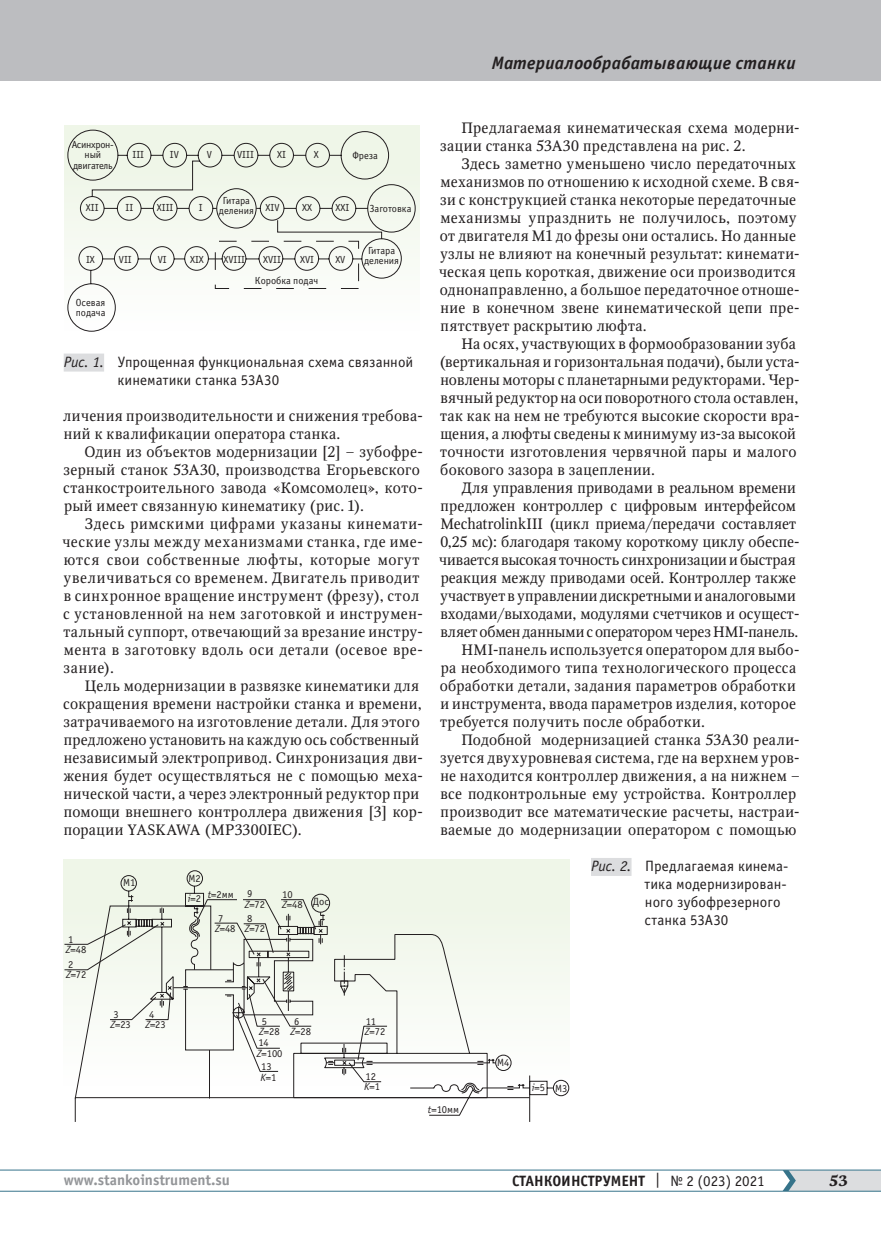
<style>
.page{position:relative;width:881px;height:1234px;background:#fff}
.page>*{position:absolute;margin:0;border:0;box-sizing:border-box;transform-origin:0 0}
.t1{font:italic 700 18px "Officina Sans C";letter-spacing:.015em;color:#231f20}
.t2{font:15px/18px "Octava";letter-spacing:.02em;color:#231f20}
.t3{font:15px/18px "Octava";letter-spacing:.045em;color:#231f20}
.t4{font:15px/18px "Officina Sans C";letter-spacing:.005em;color:#231f20}
.t5{font:15px "Octava";letter-spacing:-.01em;color:#231f20}
.t6{font:700 15px "Officina Sans C";color:#231f20}
.t7{font:700 15px "Officina Sans C";color:#939598}
.t8{font:700 15px "Octava";color:#231f20}
.t9{font:10.5px/21.8px "Officina Sans C";color:#231f20}
.t10{font:10.35px/10.4px "Officina Sans C";color:#231f20;text-align:center}
.t11{font:10.35px/10.4px "Officina Sans C";letter-spacing:-.025em;color:#231f20;text-align:center}
.s1{font-style:italic}
.s2{font-weight:400}
</style>
<div class="page">
<hr style="left:0;top:1190px;width:880px;height:1px;background:#36738a">
<hr style="left:0;top:1169px;width:880px;height:1px;background:#36738a">
<svg style="left:782px;top:1169px;width:98px;height:21px;background:#cdd4d8"></svg>
<div style="left:0;top:0;width:880px;height:81px;background:#bcbdc0"></div>
<div style="left:64px;top:858px;width:505px;height:228px;background:#eff6e8"></div>
<div style="left:64px;top:126px;width:355px;height:205px;background:linear-gradient(to bottom,#ecf4e4,#fefefd)"></div>
<svg style="left:67px;top:130px;width:348px;height:201px"></svg>
<div style="left:215px;top:241px;width:144px;height:48px;border:1px dashed #231f20"></div>
<div style="left:216px;top:188px;width:40px;height:40px;border:1px solid #231f20;border-radius:50%"></div>
<div style="left:64px;top:353px;width:40px;height:18px;background:#dcdddf"></div>
<svg style="left:120px;top:870px;width:449px;height:227px"></svg>
<svg style="left:530px;top:907px;width:24px;height:214px"></svg>
<svg style="left:64px;top:898px;width:466px;height:223px"></svg>
<div style="left:590px;top:857px;width:41px;height:18px;background:#dcdddf"></div>
<p class="t1" style="left:491px;top:53px;width:305px">Материалообрабатывающие станки</p>
<p class="t11" style="left:72px;top:139px;width:44px">Асинхрон&shy;ный двигатель</p>
<p class="t10" style="left:352px;top:150px;width:27px">Фреза</p>
<p class="t10" style="left:132px;top:150px;width:13px">III</p>
<p class="t10" style="left:170px;top:150px;width:10px">IV</p>
<p class="t10" style="left:207px;top:150px;width:7px">V</p>
<p class="t10" style="left:237px;top:150px;width:18px">VIII</p>
<p class="t10" style="left:277px;top:150px;width:10px">XI</p>
<p class="t10" style="left:313px;top:150px;width:6px">X</p>
<p class="t10" style="left:219px;top:195px;width:37px">Гитара деления</p>
<p class="t10" style="left:86px;top:203px;width:14px">XII</p>
<p class="t10" style="left:125px;top:203px;width:9px">II</p>
<p class="t10" style="left:157px;top:203px;width:18px">XIII</p>
<p class="t10" style="left:198px;top:203px;width:5px">I</p>
<p class="t10" style="left:265px;top:203px;width:15px">XIV</p>
<p class="t10" style="left:302px;top:203px;width:11px">XX</p>
<p class="t10" style="left:335px;top:203px;width:15px">XXI</p>
<p class="t10" style="left:86px;top:254px;width:10px">IX</p>
<p class="t10" style="left:119px;top:254px;width:14px">VII</p>
<p class="t10" style="left:158px;top:254px;width:10px">VI</p>
<p class="t10" style="left:190px;top:254px;width:15px">XIX</p>
<p class="t10" style="left:223px;top:254px;width:23px">XVIII</p>
<p class="t10" style="left:263px;top:254px;width:19px">XVII</p>
<p class="t10" style="left:300px;top:254px;width:15px">XVI</p>
<p class="t10" style="left:335px;top:254px;width:12px">XV</p>
<p class="t10" style="left:76px;top:297px;width:31px;text-align:left">Осевая подача</p>
<p class="t10" style="left:255px;top:275px;width:65px">Коробка подач</p>
<p class="t10" style="left:370px;top:203px;width:43px">Заготовка</p>
<p class="t10" style="left:364px;top:245px;width:37px">Гитара деления</p>
<p class="t4" style="left:118px;top:353px;width:297px;text-indent:-54px"><span class="s1">Рис. 1.</span> Упрощенная функциональная схема связанной кинематики станка 53А30</p>
<p class="t2" style="left:63px;top:407px;width:361px">личения производительности и снижения требова&shy;ний к квалификации оператора станка.</p>
<p class="t2" style="left:63px;top:443px;width:361px;text-indent:21px">Один из объектов модернизации [2] – зубофре&shy;зерный станок 53А30, производства Егорьевского станкостроительного завода «Комсомолец», кото&shy;рый имеет связанную кинематику (рис. 1).</p>
<p class="t3" style="left:62px;top:515px;width:362px;text-indent:23px">Здесь римскими цифрами указаны кинемати&shy;ческие узлы между механизмами станка, где име&shy;ются свои собственные люфты, которые могут увеличиваться со временем. Двигатель приводит в синхронное вращение инструмент (фрезу), стол с установленной на нем заготовкой и инструмен&shy;тальный суппорт, отвечающий за врезание инстру&shy;мента в заготовку вдоль оси детали (осевое вре&shy;зание).</p>
<p class="t2" style="left:63px;top:677px;width:361px;text-indent:21px">Цель модернизации в развязке кинематики для сокращения времени настройки станка и времени, затрачиваемого на изготовление детали. Для этого предложено установить на каждую ось собственный независимый электропривод. Синхронизация дви&shy;жения будет осуществляться не с помощью меха&shy;нической части, а через электронный редуктор при помощи внешнего контроллера движения [3] кор&shy;порации YASKAWA (MP3300IEC).</p>
<p class="t9" style="left:68px;top:928px;width:7px">1</p>
<p class="t9" style="left:68px;top:953px;width:7px">2</p>
<p class="t9" style="left:66px;top:938px;width:22px"><span class="s1">Z</span>=48</p>
<p class="t9" style="left:66px;top:963px;width:22px"><span class="s1">Z</span>=72</p>
<p class="t9" style="left:123px;top:871px;width:14px">М1</p>
<p class="t9" style="left:188px;top:867px;width:14px">М2</p>
<p class="t9" style="left:207px;top:883px;width:27px"><span class="s1">t</span>=2мм</p>
<p class="t9" style="left:188px;top:888px;width:15px"><span class="s1">i</span>=2</p>
<p class="t9" style="left:218px;top:907px;width:7px">7</p>
<p class="t9" style="left:215px;top:917px;width:22px"><span class="s1">Z</span>=48</p>
<p class="t9" style="left:247px;top:883px;width:7px">9</p>
<p class="t9" style="left:247px;top:907px;width:7px">8</p>
<p class="t9" style="left:245px;top:893px;width:22px"><span class="s1">Z</span>=72</p>
<p class="t9" style="left:245px;top:917px;width:22px"><span class="s1">Z</span>=72</p>
<p class="t9" style="left:282px;top:883px;width:12px">10</p>
<p class="t9" style="left:282px;top:893px;width:22px"><span class="s1">Z</span>=48</p>
<p class="t9" style="left:313px;top:891px;width:18px">Дос</p>
<p class="t9" style="left:114px;top:1003px;width:7px">3</p>
<p class="t9" style="left:149px;top:1003px;width:7px">4</p>
<p class="t9" style="left:110px;top:1013px;width:22px"><span class="s1">Z</span>=23</p>
<p class="t9" style="left:145px;top:1013px;width:22px"><span class="s1">Z</span>=23</p>
<p class="t9" style="left:258px;top:1010px;width:12px;text-align:center">5<br>14</p>
<p class="t9" style="left:365px;top:1010px;width:12px">11</p>
<p class="t9" style="left:261px;top:1055px;width:12px">13</p>
<p class="t9" style="left:365px;top:1065px;width:12px">12</p>
<p class="t9" style="left:294px;top:1010px;width:7px">6</p>
<p class="t9" style="left:365px;top:1020px;width:22px"><span class="s1">Z</span>=72</p>
<p class="t9" style="left:257px;top:1020px;width:27px"><span class="s1">Z</span>=28<br><span class="s1">Z</span>=100</p>
<p class="t9" style="left:260px;top:1066px;width:17px"><span class="s1">K</span>=1</p>
<p class="t9" style="left:290px;top:1020px;width:22px"><span class="s1">Z</span>=28</p>
<p class="t9" style="left:364px;top:1075px;width:17px"><span class="s1">K</span>=1</p>
<p class="t2" style="left:440px;top:119px;width:361px;text-indent:21px">Предлагаемая кинематическая схема модерни&shy;зации станка 53А30 представлена на рис. 2.</p>
<p class="t2" style="left:439px;top:155px;width:362px;text-indent:23px">Здесь заметно уменьшено число передаточных механизмов по отношению к исходной схеме. В свя&shy;зи с конструкцией станка некоторые передаточные механизмы упразднить не получилось, поэтому от двигателя М1 до фрезы они остались. Но данные узлы не влияют на конечный результат: кинемати&shy;ческая цепь короткая, движение оси производится однонаправленно, а большое передаточное отноше&shy;ние в конечном звене кинематической цепи пре&shy;пятствует раскрытию люфта.</p>
<p class="t2" style="left:439px;top:335px;width:361px;text-indent:22px">На осях, участвующих в формообразовании зуба (вертикальная и горизонтальная подачи), были уста&shy;новлены моторы с планетарными редукторами. Чер&shy;вячный редуктор на оси поворотного стола оставлен, так как на нем не требуются высокие скорости вра&shy;щения, а люфты сведены к минимуму из-за высокой точности изготовления червячной пары и малого бокового зазора в зацеплении.</p>
<p class="t2" style="left:461px;top:479px;width:336px">Для управления приводами в реальном времени</p>
<p class="t2" style="left:440px;top:497px;width:357px">предложен контроллер с цифровым интерфейсом</p>
<p class="t2" style="left:440px;top:515px;width:357px">MechatrolinkIII (цикл приема/передачи составляет</p>
<p class="t2" style="left:440px;top:533px;width:361px">0,25 мс): благодаря такому короткому циклу обеспе-</p>
<p class="t2" style="left:439px;top:551px;width:358px">чивается высокая точность синхронизации и быстрая</p>
<p class="t2" style="left:440px;top:569px;width:357px">реакция между приводами осей. Контроллер также</p>
<p class="t2" style="left:440px;top:587px;width:357px">участвует в управлении дискретными и аналоговыми</p>
<p class="t2" style="left:440px;top:605px;width:361px">входами/выходами, модулями счетчиков и осущест-</p>
<p class="t5" style="left:440px;top:622px;width:359px">вляет обмен данными с оператором через HMI-панель.</p>
<p class="t2" style="left:461px;top:641px;width:339px">HMI-панель используется оператором для выбо-</p>
<p class="t2" style="left:440px;top:659px;width:357px">ра необходимого типа технологического процесса</p>
<p class="t2" style="left:439px;top:677px;width:357px">обработки детали, задания параметров обработки</p>
<p class="t2" style="left:440px;top:695px;width:357px">и инструмента, ввода параметров изделия, которое</p>
<p class="t2" style="left:440px;top:713px;width:266px">требуется получить после обработки.</p>
<p class="t2" style="left:461px;top:731px;width:340px">Подобной модернизацией станка 53А30 реали-</p>
<p class="t2" style="left:440px;top:749px;width:361px">зуется двухуровневая система, где на верхнем уров-</p>
<p class="t2" style="left:440px;top:767px;width:361px">не находится контроллер движения, а на нижнем –</p>
<p class="t2" style="left:440px;top:785px;width:357px">все подконтрольные ему устройства. Контроллер</p>
<p class="t2" style="left:440px;top:803px;width:361px">производит все математические расчеты, настраи-</p>
<p class="t2" style="left:440px;top:821px;width:357px">ваемые до модернизации оператором с помощью</p>
<p class="t4" style="left:644px;top:857px;width:145px;text-indent:-53px"><span class="s1">Рис. 2.</span> Предлагаемая кинема&shy;тика модернизирован&shy;ного зубофрезерного станка 53А30</p>
<p class="t9" style="left:497px;top:1051px;width:14px">М4</p>
<p class="t9" style="left:531px;top:1076px;width:15px"><span class="s1">i</span>=5</p>
<p class="t9" style="left:555px;top:1077px;width:14px">М3</p>
<p class="t9" style="left:428px;top:1098px;width:33px"><span class="s1">t</span>=10мм</p>
<p class="t7" style="left:64px;top:1171px;width:168px">www.stankoinstrument.su</p>
<p class="t6" style="left:512px;top:1171px;width:254px">СТАНКОИНСТРУМЕНТ <span class="s2">| № 2 (023) 2021</span></p>
<p class="t8" style="left:828px;top:1170px;width:20px">53</p>
</div>
